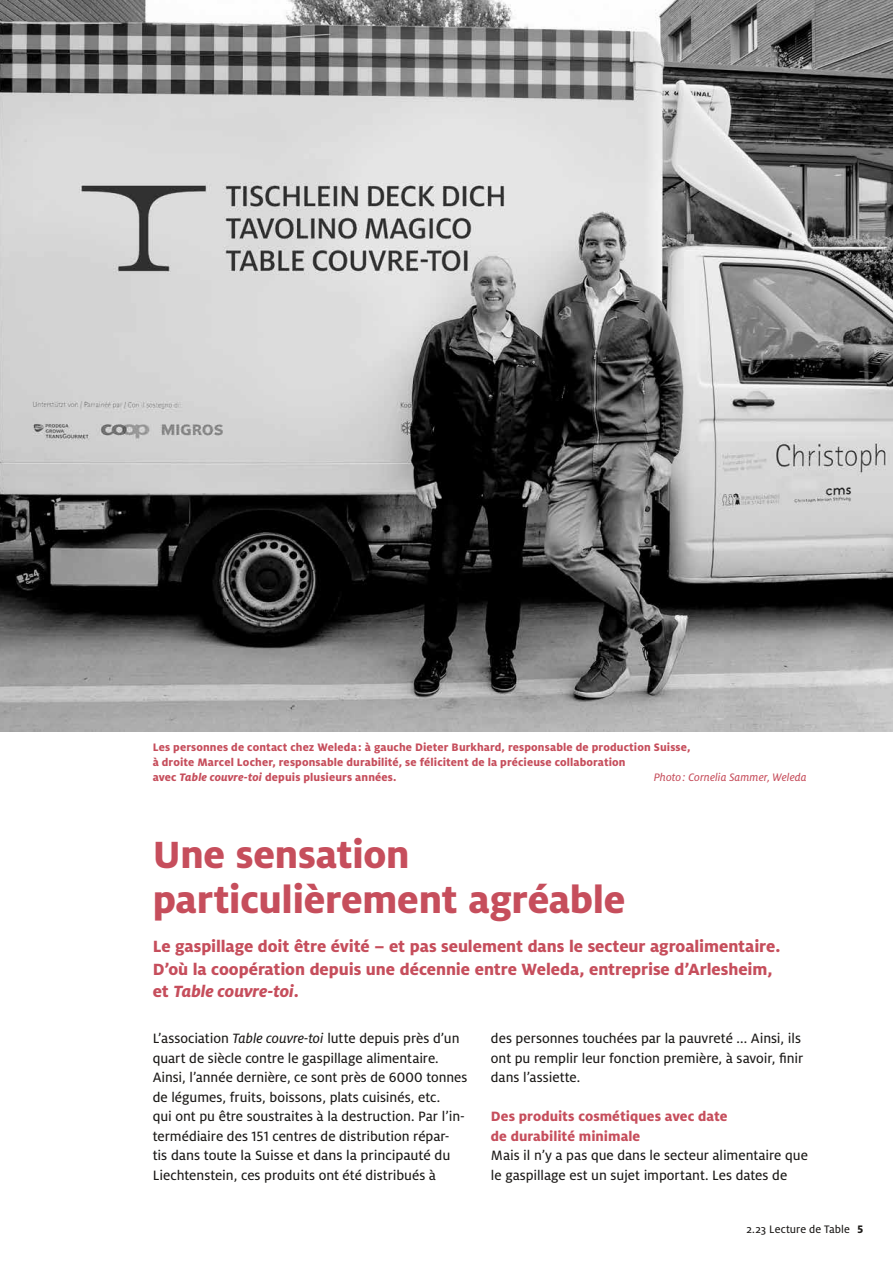
<style>
.page{position:relative;width:893px;height:1263px;background:#fff}
.page>*{position:absolute;margin:0;border:0;box-sizing:border-box;transform-origin:0 0}
.t1{font:800 42px/45px "Milo OT";letter-spacing:-.005em;color:#c64e5c}
.t2{font:800 18px/22.5px "Milo OT";letter-spacing:-.005em;color:#c64e5c}
.t3{font:15px/19.5px "Milo OT Text";letter-spacing:-.005em;color:#1b1917}
.t4{font:800 15px/19.5px "Milo OT";color:#c64e5c}
.t5{font:800 12px/15px "Milo OT";letter-spacing:.01em;color:#c64e5c}
.t6{font:12px "Milo OT Text Ita";letter-spacing:.005em;color:#c64e5c}
.t7{font:12px "Milo OT Text";letter-spacing:.005em;color:#1b1917}
.s1{font-style:italic}
.s2{font-family:"Milo OT Text Ita"}
.s3{font-family:"Milo OT";font-weight:800}
</style>
<div class="page">
<img style="left:0;top:0;width:893px;height:731px">
<p class="t5" style="left:153px;top:740px;width:539px">Les personnes de contact chez Weleda: à gauche Dieter Burkhard, responsable de production Suisse, à droite Marcel Locher, responsable durabilité, se félicitent de la précieuse collaboration<br>avec <span class="s1">Table couvre-toi</span> depuis plusieurs années.</p>
<p class="t6" style="left:654px;top:771px;width:155px">Photo: Cornelia Sammer, Weleda</p>
<h1 class="t1" style="left:153px;top:832px;width:474px">Une sensation particulièrement agréable</h1>
<p class="t2" style="left:153px;top:935px;width:629px">Le gaspillage doit être évité – et pas seulement dans le secteur agroalimentaire.<br>D’où la coopération depuis une décennie entre Weleda, entreprise d’Arlesheim, et <span class="s1">Table couvre-toi</span>.</p>
<p class="t3" style="left:153px;top:1029px;width:316px">L’association <span class="s2">Table couvre-toi</span> lutte depuis près d’un quart de siècle contre le gaspillage alimentaire.<br>Ainsi, l’année dernière, ce sont près de 6000 tonnes de légumes, fruits, boissons, plats cuisinés, etc.<br>qui ont pu être soustraites à la destruction. Par l’in&shy;termédiaire des 151 centres de distribution répar&shy;tis dans toute la Suisse et dans la principauté du Liechtenstein, ces produits ont été distribués à</p>
<p class="t3" style="left:491px;top:1029px;width:314px">des personnes touchées par la pauvreté ... Ainsi, ils ont pu remplir leur fonction première, à savoir, finir dans l’assiette.</p>
<p class="t4" style="left:491px;top:1107px;width:238px">Des produits cosmétiques avec date de durabilité minimale</p>
<p class="t3" style="left:491px;top:1146px;width:318px">Mais il n’y a pas que dans le secteur alimentaire que le gaspillage est un sujet important. Les dates de</p>
<p class="t7" style="left:746px;top:1223px;width:118px">2.23 Lecture de Table <span class="s3">5</span></p>
</div>
